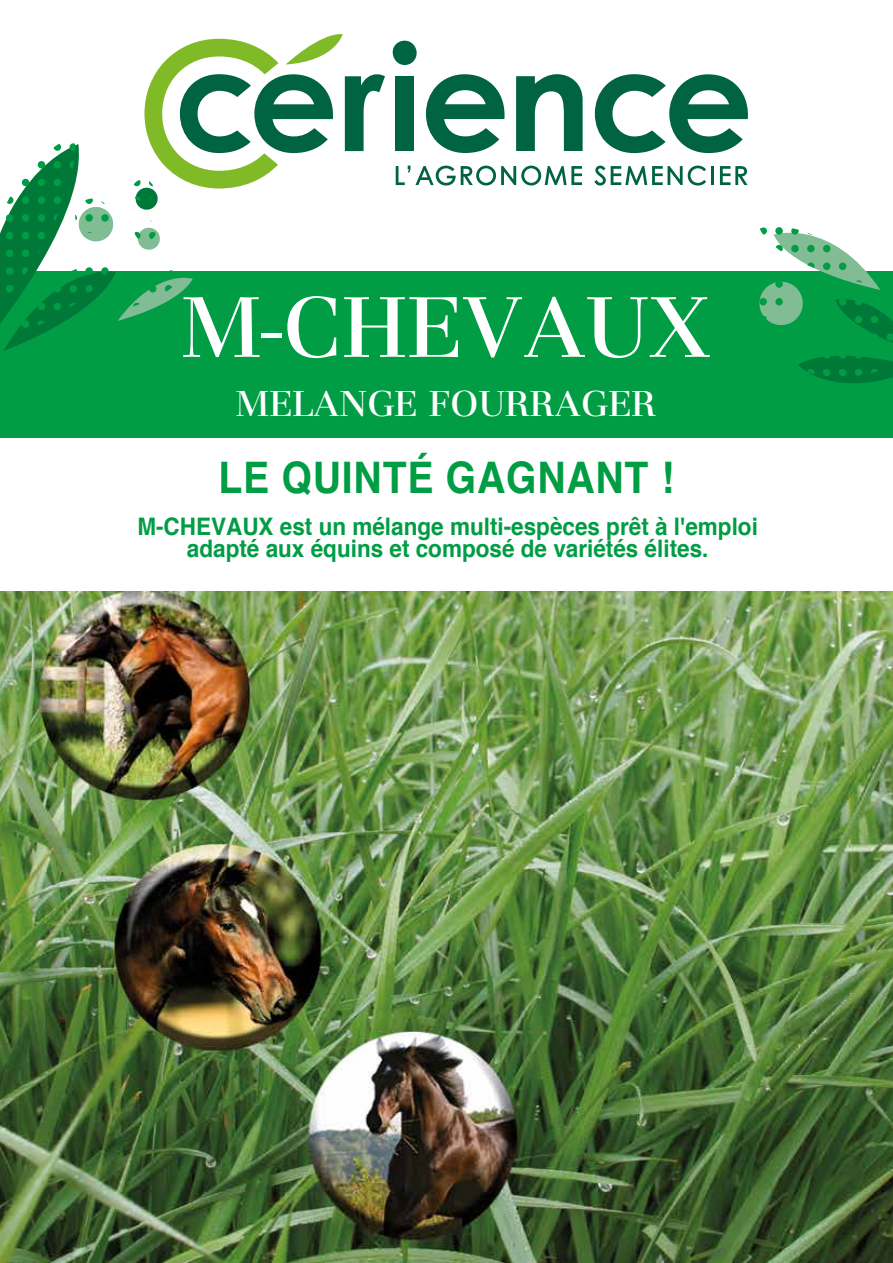
<style>
.page{position:relative;width:893px;height:1263px;background:#fff}
.page>*{position:absolute;margin:0;border:0;box-sizing:border-box;transform-origin:0 0}
.t1{font:500 89.4px "Basilia Std";color:#fff}
.t2{font:700 43.5px "Helvetica";letter-spacing:.02em;color:#009d45;scale:.9 1}
.t3{font:500 37.5px "Basilia Std";color:#fff}
.t4{font:700 24.15px/22.5px "Helvetica";color:#009d45;text-align:center;scale:.93 1}
</style>
<div class="page">
<img style="left:0;top:591px;width:893px;height:672px">
<div style="left:0;top:271px;width:893px;height:173px;background:#009d45"></div>
<svg style="left:396px;top:166px;width:186px;height:20px"></svg>
<svg style="left:594px;top:166px;width:112px;height:20px"></svg>
<hr style="left:711px;top:166px;width:3px;height:19px;background:#006342">
<svg style="left:720px;top:166px;width:27px;height:19px"></svg>
<div style="left:393px;top:41px;width:24px;height:24px;background:#006342;border-radius:50%"></div>
<div style="left:395px;top:76px;width:19px;height:75px;background:#006342"></div>
<svg style="left:426px;top:74px;width:78px;height:79px"></svg>
<svg style="left:516px;top:74px;width:67px;height:77px"></svg>
<svg style="left:595px;top:74px;width:153px;height:79px"></svg>
<div style="left:0;top:438px;width:893px;height:152px;background:#fff"></div>
<svg style="left:0;top:34px;width:385px;height:317px"></svg>
<svg style="left:759px;top:227px;width:134px;height:156px"></svg>
<h1 class="t1" style="left:182px;top:277px;width:531px">M-CHEVAUX</h1>
<h3 class="t3" style="left:236px;top:383px;width:422px">MELANGE FOURRAGER</h3>
<h2 class="t2" style="left:218px;top:442px;width:508px">LE QUINTÉ GAGNANT !</h2>
<p class="t4" style="left:137px;top:515px;width:669px">M-CHEVAUX est un mélange multi-espèces prêt à l'emploi adapté aux équins et composé de variétés élites.</p>
</div>
